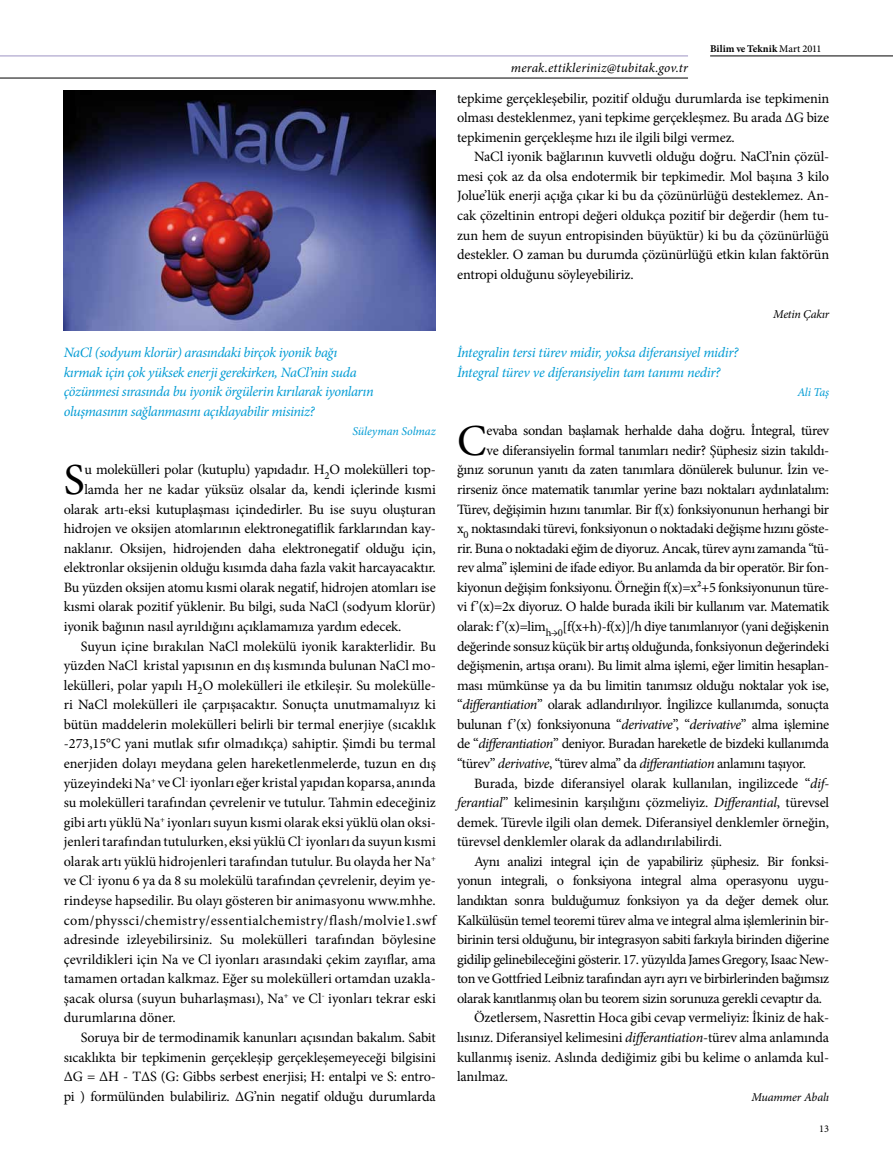
<style>
.page{position:relative;width:893px;height:1170px;background:#fff}
.page>*{position:absolute;margin:0;border:0;box-sizing:border-box;transform-origin:0 0}
.t1{font:44.4px "Minion Pro";color:#000}
.t2{font:14.25px/19.5px "Minion Pro";letter-spacing:-.015em;color:#000;text-align:justify}
.t3{font:italic 14.25px/19.5px "Minion Pro";letter-spacing:-.025em;color:#009bd4}
.t4{font:14.25px "Minion Pro";letter-spacing:.03em;color:#000}
.t5{font:italic 13.2px "Minion Pro";letter-spacing:.01em;color:#000}
.t6{font:italic 12px "Minion Pro";letter-spacing:-.015em;color:#000}
.t7{font:italic 12px "Minion Pro";letter-spacing:-.01em;color:#009bd4}
.t8{font:700 10.35px "Minion Pro";letter-spacing:.005em;color:#000}
.t9{font:10.35px "Minion Pro";color:#000}
.s1{font-weight:500}
.s2{font-style:italic}
</style>
<div class="page">
<img style="left:64px;top:91px;width:372px;height:239px">
<hr style="left:710px;top:56px;width:183px;height:1px;background:#000">
<hr style="left:0;top:78px;width:688px;height:1px;background:#000">
<hr style="left:0;top:56px;width:688px;height:1px;background:#9d94c3">
<p class="t3" style="left:64px;top:342px;width:311px">NaCl (sodyum klorür) arasındaki birçok iyonik bağı kırmak için çok yüksek enerji gerekirken, NaCl’nin suda çözünmesi sırasında bu iyonik örgülerin kırılarak iyonların oluşmasının sağlanmasını açıklayabilir misiniz?</p>
<p class="t7" style="left:352px;top:423px;width:85px">Süleyman Solmaz</p>
<h1 class="t1" style="left:64px;top:450px;width:23px">S</h1>
<p class="t2" style="left:84px;top:460px;width:353px">u molekülleri polar (kutuplu) yapıdadır. H<sub>2</sub>O molekülleri top-</p>
<p class="t2" style="left:84px;top:479px;width:353px">lamda her ne kadar yüksüz olsalar da, kendi içlerinde kısmi</p>
<p class="t2" style="left:64px;top:499px;width:374px">olarak artı-eksi kutuplaşması içindedirler. Bu ise suyu oluşturan</p>
<p class="t2" style="left:64px;top:519px;width:374px">hidrojen ve oksijen atomlarının elektronegatiflik farklarından kay-</p>
<p class="t2" style="left:64px;top:538px;width:374px">naklanır. Oksijen, hidrojenden daha elektronegatif olduğu için,</p>
<p class="t2" style="left:64px;top:558px;width:374px">elektronlar oksijenin olduğu kısımda daha fazla vakit harcayacaktır.</p>
<p class="t2" style="left:64px;top:577px;width:374px">Bu yüzden oksijen atomu kısmi olarak negatif, hidrojen atomları ise</p>
<p class="t2" style="left:64px;top:597px;width:374px">kısmi olarak pozitif yüklenir. Bu bilgi, suda NaCl (sodyum klorür)</p>
<p class="t2" style="left:64px;top:616px;width:339px">iyonik bağının nasıl ayrıldığını açıklamamıza yardım edecek.</p>
<p class="t2" style="left:81px;top:636px;width:357px">Suyun içine bırakılan NaCl molekülü iyonik karakterlidir. Bu</p>
<p class="t2" style="left:64px;top:656px;width:374px">yüzden NaCl kristal yapısının en dış kısmında bulunan NaCl mo-</p>
<p class="t2" style="left:64px;top:675px;width:374px">lekülleri, polar yapılı H<sub>2</sub>O molekülleri ile etkileşir. Su molekülle-</p>
<p class="t2" style="left:64px;top:695px;width:374px">ri NaCl molekülleri ile çarpışacaktır. Sonuçta unutmamalıyız ki</p>
<p class="t2" style="left:64px;top:714px;width:374px">bütün maddelerin molekülleri belirli bir termal enerjiye (sıcaklık</p>
<p class="t2" style="left:64px;top:734px;width:374px">-273,15°C yani mutlak sıfır olmadıkça) sahiptir. Şimdi bu termal</p>
<p class="t2" style="left:64px;top:753px;width:374px">enerjiden dolayı meydana gelen hareketlenmelerde, tuzun en dış</p>
<p class="t2" style="left:64px;top:773px;width:374px">yüzeyindeki Na<sup>+</sup> ve Cl<sup>-</sup> iyonları eğer kristal yapıdan koparsa, anında</p>
<p class="t2" style="left:64px;top:792px;width:374px">su molekülleri tarafından çevrelenir ve tutulur. Tahmin edeceğiniz</p>
<p class="t2" style="left:64px;top:812px;width:374px">gibi artı yüklü Na<sup>+</sup> iyonları suyun kısmi olarak eksi yüklü olan oksi-</p>
<p class="t2" style="left:64px;top:831px;width:374px">jenleri tarafından tutulurken, eksi yüklü Cl<sup>-</sup> iyonları da suyun kısmi</p>
<p class="t2" style="left:64px;top:851px;width:374px">olarak artı yüklü hidrojenleri tarafından tutulur. Bu olayda her Na<sup>+</sup></p>
<p class="t2" style="left:64px;top:871px;width:374px">ve Cl<sup>-</sup> iyonu 6 ya da 8 su molekülü tarafından çevrelenir, deyim ye-</p>
<p class="t2" style="left:64px;top:890px;width:374px">rindeyse hapsedilir. Bu olayı gösteren bir animasyonu www.mhhe.</p>
<p class="t4" style="left:64px;top:910px;width:374px">com/physsci/chemistry/essentialchemistry/flash/molvie1.swf</p>
<p class="t2" style="left:64px;top:929px;width:374px">adresinde izleyebilirsiniz. Su molekülleri tarafından böylesine</p>
<p class="t2" style="left:64px;top:949px;width:374px">çevrildikleri için Na ve Cl iyonları arasındaki çekim zayıflar, ama</p>
<p class="t2" style="left:64px;top:968px;width:374px">tamamen ortadan kalkmaz. Eğer su molekülleri ortamdan uzakla-</p>
<p class="t2" style="left:64px;top:988px;width:374px">şacak olursa (suyun buharlaşması), Na<sup>+</sup> ve Cl<sup>-</sup> iyonları tekrar eski</p>
<p class="t2" style="left:64px;top:1007px;width:113px">durumlarına döner.</p>
<p class="t2" style="left:81px;top:1027px;width:356px">Soruya bir de termodinamik kanunları açısından bakalım. Sabit</p>
<p class="t2" style="left:64px;top:1047px;width:374px">sıcaklıkta bir tepkimenin gerçekleşip gerçekleşemeyeceği bilgisini</p>
<p class="t2" style="left:64px;top:1066px;width:374px">∆G = ∆H - T∆S (G: Gibbs serbest enerjisi; H: entalpi ve S: entro-</p>
<p class="t2" style="left:64px;top:1086px;width:374px">pi ) formülünden bulabiliriz. ∆G’nin negatif olduğu durumlarda</p>
<p class="t5" style="left:511px;top:58px;width:179px">merak.ettikleriniz@tubitak.gov.tr</p>
<p class="t8" style="left:710px;top:41px;width:113px">Bilim ve Teknik <span class="s1">Mart 2011</span></p>
<p class="t2" style="left:457px;top:88px;width:374px">tepkime gerçekleşebilir, pozitif olduğu durumlarda ise tepkimenin olması desteklenmez, yani tepkime gerçekleşmez. Bu arada ∆G bize tepkimenin gerçekleşme hızı ile ilgili bilgi vermez.</p>
<p class="t2" style="left:457px;top:147px;width:374px;text-indent:17px">NaCl iyonik bağlarının kuvvetli olduğu doğru. NaCl’nin çözül&shy;mesi çok az da olsa endotermik bir tepkimedir. Mol başına 3 kilo Jolue’lük enerji açığa çıkar ki bu da çözünürlüğü desteklemez. An&shy;cak çözeltinin entropi değeri oldukça pozitif bir değerdir (hem tu&shy;zun hem de suyun entropisinden büyüktür) ki bu da çözünürlüğü destekler. O zaman bu durumda çözünürlüğü etkin kılan faktörün entropi olduğunu söyleyebiliriz.</p>
<p class="t6" style="left:773px;top:306px;width:57px">Metin Çakır</p>
<p class="t3" style="left:457px;top:342px;width:283px">İntegralin tersi türev midir, yoksa diferansiyel midir?<br>İntegral türev ve diferansiyelin tam tanımı nedir?</p>
<p class="t7" style="left:797px;top:384px;width:33px">Ali Taş</p>
<h1 class="t1" style="left:457px;top:411px;width:31px">C</h1>
<p class="t2" style="left:487px;top:421px;width:344px">evaba sondan başlamak herhalde daha doğru. İntegral, türev</p>
<p class="t2" style="left:487px;top:440px;width:344px">ve diferansiyelin formal tanımları nedir? Şüphesiz sizin takıldı-</p>
<p class="t2" style="left:457px;top:460px;width:374px">ğınız sorunun yanıtı da zaten tanımlara dönülerek bulunur. İzin ve-</p>
<p class="t2" style="left:457px;top:479px;width:374px">rirseniz önce matematik tanımlar yerine bazı noktaları aydınlatalım:</p>
<p class="t2" style="left:457px;top:499px;width:374px">Türev, değişimin hızını tanımlar. Bir f(x) fonksiyonunun herhangi bir</p>
<p class="t2" style="left:457px;top:519px;width:374px">x<sub>0</sub> noktasındaki türevi, fonksiyonun o noktadaki değişme hızını göste-</p>
<p class="t2" style="left:457px;top:538px;width:374px">rir. Buna o noktadaki eğim de diyoruz. Ancak, türev aynı zamanda “tü-</p>
<p class="t2" style="left:457px;top:558px;width:374px">rev alma” işlemini de ifade ediyor. Bu anlamda da bir operatör. Bir fon-</p>
<p class="t2" style="left:457px;top:577px;width:374px">kiyonun değişim fonksiyonu. Örneğin f(x)=x²+5 fonksiyonunun türe-</p>
<p class="t2" style="left:457px;top:597px;width:374px">vi f’(x)=2x diyoruz. O halde burada ikili bir kullanım var. Matematik</p>
<p class="t2" style="left:457px;top:616px;width:374px">olarak: f’(x)=lim<sub>h→0</sub>[f(x+h)-f(x)]/h diye tanımlanıyor (yani değişkenin</p>
<p class="t2" style="left:457px;top:636px;width:374px">değerinde sonsuz küçük bir artış olduğunda, fonksiyonun değerindeki</p>
<p class="t2" style="left:457px;top:655px;width:374px">değişmenin, artışa oranı). Bu limit alma işlemi, eğer limitin hesaplan-</p>
<p class="t2" style="left:457px;top:675px;width:374px">ması mümkünse ya da bu limitin tanımsız olduğu noktalar yok ise,</p>
<p class="t2" style="left:457px;top:695px;width:374px">“<span class="s2">differantiation</span>” olarak adlandırılıyor. İngilizce kullanımda, sonuçta</p>
<p class="t2" style="left:457px;top:714px;width:374px">bulunan f’(x) fonksiyonuna “<span class="s2">derivative</span>”, “<span class="s2">derivative</span>” alma işlemine</p>
<p class="t2" style="left:457px;top:734px;width:374px">de “<span class="s2">differantiation</span>” deniyor. Buradan hareketle de bizdeki kullanımda</p>
<p class="t2" style="left:457px;top:753px;width:350px">“türev” <span class="s2">derivative</span>, “türev alma” da <span class="s2">differantiation</span> anlamını taşıyor.</p>
<p class="t2" style="left:474px;top:773px;width:357px">Burada, bizde diferansiyel olarak kullanılan, ingilizcede “<span class="s2">dif-</span></p>
<p class="t2" style="left:457px;top:792px;width:374px"><span class="s2">ferantial</span>” kelimesinin karşılığını çözmeliyiz. <span class="s2">Differantial</span>, türevsel</p>
<p class="t2" style="left:457px;top:812px;width:374px">demek. Türevle ilgili olan demek. Diferansiyel denklemler örneğin,</p>
<p class="t2" style="left:457px;top:832px;width:266px">türevsel denklemler olarak da adlandırılabilirdi.</p>
<p class="t2" style="left:474px;top:851px;width:356px">Aynı analizi integral için de yapabiliriz şüphesiz. Bir fonksi-</p>
<p class="t2" style="left:457px;top:871px;width:374px">yonun integrali, o fonksiyona integral alma operasyonu uygu-</p>
<p class="t2" style="left:457px;top:890px;width:374px">landıktan sonra bulduğumuz fonksiyon ya da değer demek olur.</p>
<p class="t2" style="left:457px;top:910px;width:374px">Kalkülüsün temel teoremi türev alma ve integral alma işlemlerinin bir-</p>
<p class="t2" style="left:457px;top:929px;width:374px">birinin tersi olduğunu, bir integrasyon sabiti farkıyla birinden diğerine</p>
<p class="t2" style="left:457px;top:949px;width:374px">gidilip gelinebileceğini gösterir. 17. yüzyılda James Gregory, Isaac New-</p>
<p class="t2" style="left:457px;top:968px;width:374px">ton ve Gottfried Leibniz tarafından ayrı ayrı ve birbirlerinden bağımsız</p>
<p class="t2" style="left:457px;top:988px;width:367px">olarak kanıtlanmış olan bu teorem sizin sorunuza gerekli cevaptır da.</p>
<p class="t2" style="left:474px;top:1008px;width:357px">Özetlersem, Nasrettin Hoca gibi cevap vermeliyiz: İkiniz de hak-</p>
<p class="t2" style="left:457px;top:1027px;width:374px">lısınız. Diferansiyel kelimesini <span class="s2">differantiation</span>-türev alma anlamında</p>
<p class="t2" style="left:457px;top:1047px;width:373px">kullanmış iseniz. Aslında dediğimiz gibi bu kelime o anlamda kul-</p>
<p class="t2" style="left:457px;top:1066px;width:53px">lanılmaz.</p>
<p class="t6" style="left:751px;top:1088px;width:79px">Muammer Abalı</p>
<p class="t9" style="left:819px;top:1121px;width:11px">13</p>
</div>
